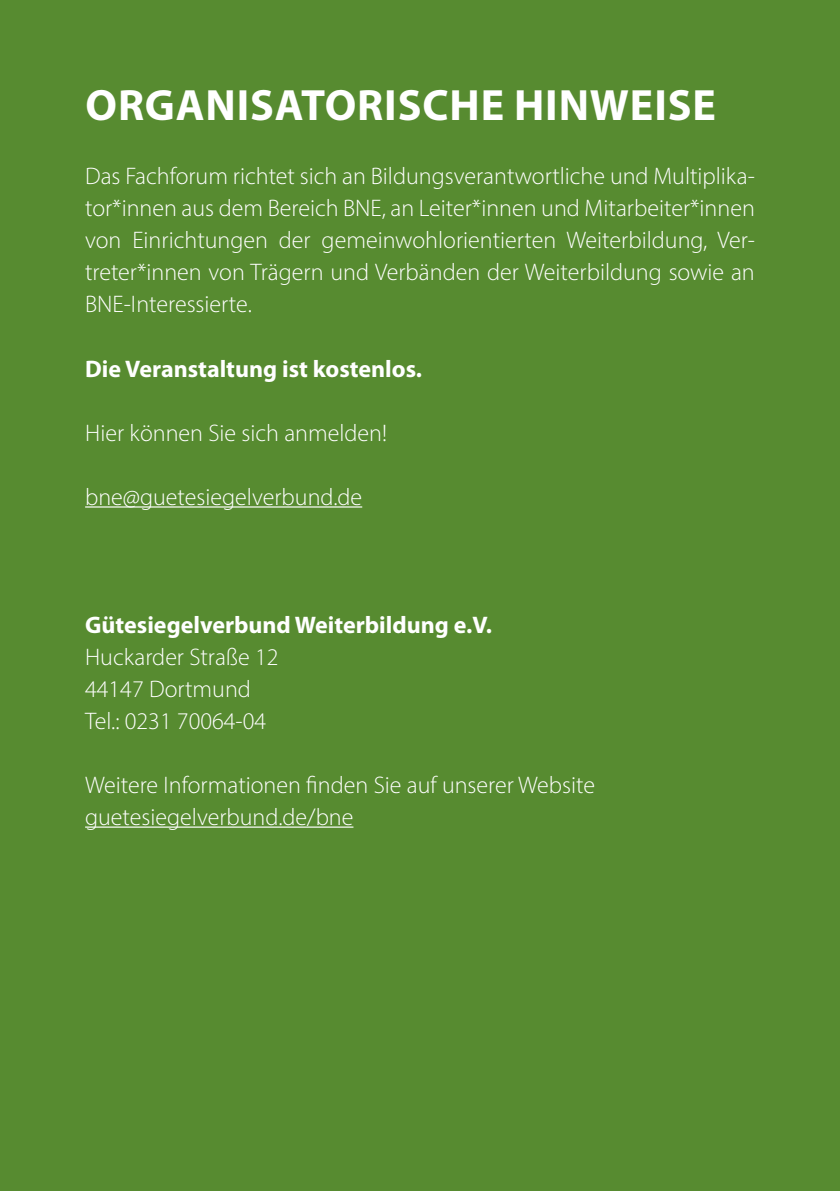
<style>
.page{position:relative;width:840px;height:1191px;background:#fff}
.page>*{position:absolute;margin:0;border:0;box-sizing:border-box;transform-origin:0 0}
.t1{font:700 44px "Myriad Pro";letter-spacing:.02em;color:#fff}
.t2{font:300 24px/32px "Myriad Pro";color:#fff}
.t3{font:700 24px "Myriad Pro";color:#fff}
</style>
<div class="page">
<div style="left:0;top:0;width:839px;height:1191px;background:#578b30"></div>
<hr style="left:85px;top:506px;width:277px;height:1px;background:#fff">
<hr style="left:85px;top:826px;width:268px;height:1px;background:#fff">
<h1 class="t1" style="left:85px;top:77px;width:631px">ORGANISATORISCHE HINWEISE</h1>
<p class="t2" style="left:85px;top:160px;width:671px;text-align:justify">Das Fachforum richtet sich an Bildungsverantwortliche und Multiplika&shy;tor*innen aus dem Bereich BNE, an Leiter*innen und Mitarbeiter*innen von Einrichtungen der gemeinwohlorientierten Weiterbildung, Ver&shy;treter*innen von Trägern und Verbänden der Weiterbildung sowie an BNE-Interessierte.</p>
<p class="t3" style="left:85px;top:353px;width:338px">Die Veranstaltung ist kostenlos.</p>
<p class="t2" style="left:85px;top:416px;width:303px">Hier können Sie sich anmelden!</p>
<p class="t2" style="left:85px;top:480px;width:278px">bne@guetesiegelverbund.de</p>
<p class="t3" style="left:85px;top:609px;width:408px">Gütesiegelverbund Weiterbildung e.V.</p>
<p class="t2" style="left:85px;top:640px;width:195px">Huckarder Straße 12<br>44147 Dortmund<br>Tel.: 0231 70064-04</p>
<p class="t2" style="left:85px;top:768px;width:511px">Weitere Informationen finden Sie auf unserer Website guetesiegelverbund.de/bne</p>
</div>
